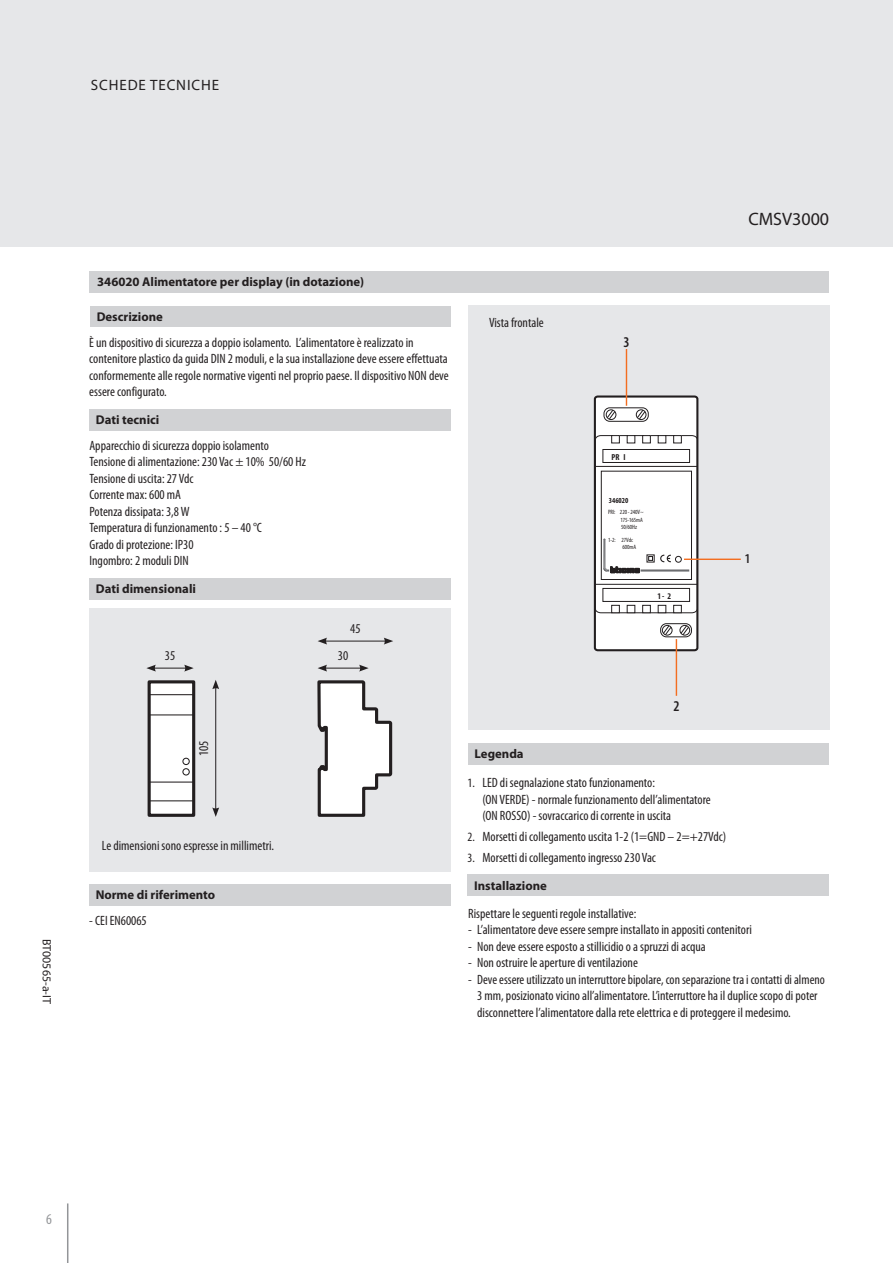
<style>
.page{position:relative;width:893px;height:1263px;background:#fff}
.page>*{position:absolute;margin:0;border:0;box-sizing:border-box;transform-origin:0 0}
.t1{font:18px "Myriad Pro";color:#231f20}
.t2{font:15px "Myriad Pro";letter-spacing:.06em;color:#231f20}
.t3{font:600 condensed 15px "Myriad Pro";color:#231f20}
.t4{font:condensed 15px "Myriad Pro";color:#939598}
.t5{font:condensed 13.5px/16.5px "Myriad Pro";color:#231f20}
.t6{font:600 condensed 13.5px "Myriad Pro";color:#231f20}
.t7{font:700 12.75px "Myriad Pro";color:#231f20}
.t8{font:12px "Myriad Pro";color:#231f20}
.t9{font:700 condensed 8.7px "Myriad Pro";color:#231f20}
.t10{font:700 condensed 7.65px "Myriad Pro";color:#231f20}
.t11{font:condensed 6.3px/7.5px "Myriad Pro";letter-spacing:-.01em;color:#231f20}
.s1{font-size:12.75px}
</style>
<div class="page">
<div style="left:0;top:0;width:893px;height:247px;background:#e6e7e9"></div>
<hr style="left:67px;top:1203px;width:1px;height:60px;background:#939598">
<div style="left:468px;top:306px;width:361px;height:424px;background:#e6e7e9"></div>
<div style="left:89px;top:272px;width:740px;height:21px;background:#d1d2d4"></div>
<div style="left:90px;top:306px;width:361px;height:21px;background:#d1d2d4"></div>
<div style="left:468px;top:743px;width:361px;height:22px;background:#d1d2d4"></div>
<div style="left:89px;top:409px;width:362px;height:21px;background:#d1d2d4"></div>
<div style="left:89px;top:884px;width:362px;height:21px;background:#d1d2d4"></div>
<div style="left:468px;top:875px;width:361px;height:21px;background:#d1d2d4"></div>
<div style="left:90px;top:578px;width:361px;height:21px;background:#d1d2d4"></div>
<div style="left:89px;top:608px;width:362px;height:263px;background:#e6e7e9"></div>
<div style="left:149px;top:682px;width:45px;height:133px;background:#fff"></div>
<div style="left:148px;top:680px;width:47px;height:137px;border:3px solid #231f20"></div>
<hr style="left:149px;top:694px;width:45px;height:1px;background:#231f20">
<hr style="left:149px;top:800px;width:44px;height:1px;background:#231f20">
<hr style="left:149px;top:714px;width:45px;height:1px;background:#231f20">
<hr style="left:149px;top:781px;width:45px;height:2px;background:#231f20">
<svg style="left:317px;top:680px;width:76px;height:137px"></svg>
<div style="left:182px;top:758px;width:8px;height:7px;border:1px solid #231f20;border-radius:50%"></div>
<svg style="left:183px;top:758px;width:6px;height:17px"></svg>
<div style="left:182px;top:768px;width:8px;height:7px;border:1px solid #231f20;border-radius:50%"></div>
<hr style="left:153px;top:668px;width:34px;height:1px;background:#231f20">
<svg style="left:184px;top:665px;width:10px;height:6px"></svg>
<svg style="left:146px;top:665px;width:10px;height:6px"></svg>
<hr style="left:215px;top:687px;width:1px;height:123px;background:#231f20">
<svg style="left:212px;top:680px;width:7px;height:9px"></svg>
<svg style="left:212px;top:807px;width:7px;height:10px"></svg>
<hr style="left:325px;top:668px;width:36px;height:1px;background:#231f20">
<svg style="left:359px;top:665px;width:10px;height:6px"></svg>
<svg style="left:318px;top:665px;width:9px;height:6px"></svg>
<hr style="left:325px;top:641px;width:61px;height:1px;background:#231f20">
<svg style="left:384px;top:638px;width:9px;height:6px"></svg>
<svg style="left:318px;top:638px;width:9px;height:6px"></svg>
<div style="left:595px;top:396px;width:102px;height:254px;background:#fff;border-radius:3px"></div>
<div style="left:594px;top:395px;width:104px;height:256px;border:2px solid #231f20;border-radius:3px"></div>
<div style="left:604px;top:407px;width:45px;height:15px;border:1px solid #231f20;border-radius:6px"></div>
<div style="left:660px;top:623px;width:32px;height:14px;border:1px solid #231f20;border-radius:6px"></div>
<svg style="left:662px;top:625px;width:10px;height:11px"></svg>
<svg style="left:680px;top:625px;width:10px;height:11px"></svg>
<svg style="left:606px;top:409px;width:10px;height:11px"></svg>
<svg style="left:636px;top:409px;width:10px;height:11px"></svg>
<svg style="left:595px;top:435px;width:103px;height:178px"></svg>
<hr style="left:684px;top:559px;width:57px;height:1px;background:#f36e21">
<hr style="left:676px;top:639px;width:1px;height:57px;background:#f36e21">
<hr style="left:626px;top:349px;width:1px;height:57px;background:#f36e21">
<p class="t2" style="left:91px;top:76px;width:130px">SCHEDE TECNICHE</p>
<p class="t8" style="left:54px;top:939px;width:67px;rotate:90deg">BT00565-a-IT</p>
<h1 class="t1" style="left:748px;top:208px;width:82px">CMSV3000</h1>
<p class="t7" style="left:97px;top:274px;width:269px">346020 Alimentatore per display (in dotazione)</p>
<p class="t7" style="left:97px;top:308px;width:68px">Descrizione</p>
<p class="t5" style="left:89px;top:334px;width:361px">È un dispositivo di sicurezza a doppio isolamento. L’alimentatore è realizzato in contenitore plastico da guida DIN 2 moduli, e la sua installazione deve essere effettuata conformemente alle regole normative vigenti nel proprio paese. Il dispositivo NON deve essere configurato.</p>
<p class="t7" style="left:96px;top:411px;width:65px">Dati tecnici</p>
<p class="t5" style="left:89px;top:437px;width:218px">Apparecchio di sicurezza doppio isolamento<br>Tensione di alimentazione: 230 Vac ± 10% 50/60 Hz<br>Tensione di uscita: 27 Vdc<br>Corrente max: 600 mA<br>Potenza dissipata: 3,8 W<br>Temperatura di funzionamento : 5 – 40 °C<br>Grado di protezione: IP30<br>Ingombro: 2 moduli DIN</p>
<p class="t7" style="left:96px;top:580px;width:102px">Dati dimensionali</p>
<p class="t5" style="left:165px;top:647px;width:12px">35</p>
<p class="t5" style="left:195px;top:756px;width:17px;rotate:-90deg">105</p>
<p class="t5" style="left:102px;top:837px;width:174px">Le dimensioni sono espresse in millimetri.</p>
<p class="t7" style="left:96px;top:886px;width:121px">Norme di riferimento</p>
<p class="t5" style="left:89px;top:912px;width:59px">- CEI EN60065</p>
<p class="t5" style="left:350px;top:620px;width:12px">45</p>
<p class="t5" style="left:338px;top:647px;width:12px">30</p>
<p class="t5" style="left:489px;top:314px;width:56px">Vista frontale</p>
<p class="t3" style="left:623px;top:333px;width:8px">3</p>
<p class="t9" style="left:611px;top:451px;width:16px">PR I</p>
<p class="t10" style="left:609px;top:496px;width:21px">346020</p>
<p class="t11" style="left:620px;top:508px;width:25px;text-indent:-12px">PRI: 220-240V~<br>175-165mA<br>50/60Hz</p>
<p class="t11" style="left:623px;top:536px;width:15px;text-indent:-14px">1-2: 27Vdc<br>600mA</p>
<p class="t9" style="left:657px;top:590px;width:15px">1- 2</p>
<p class="t6" style="left:745px;top:550px;width:7px">1</p>
<p class="t3" style="left:673px;top:696px;width:8px">2</p>
<p class="t7" style="left:474px;top:746px;width:51px">Legenda</p>
<p class="t5" style="left:482px;top:774px;width:230px;text-indent:-15px"><span class="s1">1.</span> LED di segnalazione stato funzionamento:<br>(ON VERDE) - normale funzionamento dell’alimentatore (ON ROSSO) - sovraccarico di corrente in uscita</p>
<p class="t5" style="left:467px;top:828px;width:260px"><span class="s1">2.</span> Morsetti di collegamento uscita 1-2 (1=GND – 2=+27Vdc)</p>
<p class="t5" style="left:467px;top:849px;width:190px"><span class="s1">3.</span> Morsetti di collegamento ingresso 230 Vac</p>
<p class="t7" style="left:474px;top:877px;width:74px">Installazione</p>
<p class="t5" style="left:468px;top:905px;width:170px">Rispettare le seguenti regole installative:</p>
<p class="t5" style="left:468px;top:921px;width:285px">- L’alimentatore deve essere sempre installato in appositi contenitori</p>
<p class="t5" style="left:468px;top:938px;width:239px">- Non deve essere esposto a stillicidio o a spruzzi di acqua</p>
<p class="t5" style="left:468px;top:954px;width:171px">- Non ostruire le aperture di ventilazione</p>
<p class="t5" style="left:477px;top:971px;width:349px;text-indent:-9px">- Deve essere utilizzato un interruttore bipolare, con separazione tra i contatti di almeno<br>3 mm, posizionato vicino all’alimentatore. L’interruttore ha il duplice scopo di poter disconnettere l’alimentatore dalla rete elettrica e di proteggere il medesimo.</p>
<p class="t4" style="left:46px;top:1210px;width:7px">6</p>
</div>
